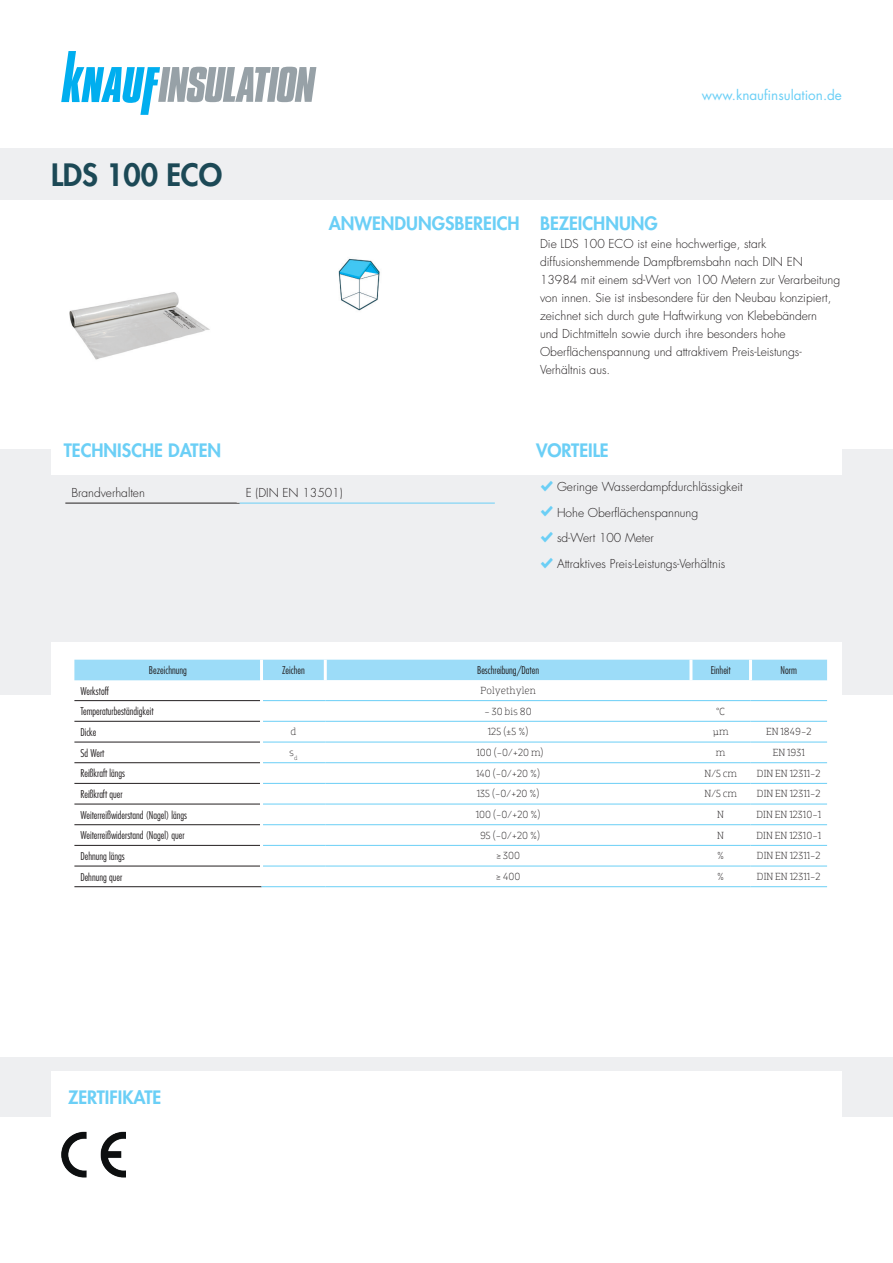
<style>
.page{position:relative;width:893px;height:1263px;background:#fff}
.page>*{position:absolute;margin:0;border:0;box-sizing:border-box;transform-origin:0 0}
.t1{font:800 30px "Futura Std";letter-spacing:-.005em;color:#1c4956}
.t2{font:800 18px "Futura Std";color:#6bcff6}
.t3{font:13.5px "Futura Std";color:#6bcff6}
.t4{font:300 12px/18px "Futura Std";color:#231f20}
.t5{font:300 condensed 10.5px "Futura Std";color:#231f20}
.t6{font:300 10.5px "Dobra Slab";color:#231f20}
.t7{font:10.5px "Courier New";color:#231f20}
.s1{font-family:"Dobra Slab";font-weight:300}
</style>
<div class="page">
<div style="left:0;top:149px;width:893px;height:51px;background:#eeeff1"></div>
<div style="left:0;top:449px;width:893px;height:245px;background:#eeeff1"></div>
<div style="left:0;top:1057px;width:893px;height:60px;background:#eeeff1"></div>
<svg style="left:61px;top:51px;width:255px;height:64px"></svg>
<img style="left:338px;top:258px;width:42px;height:53px">
<div style="left:51px;top:424px;width:472px;height:51px;background:#fff"></div>
<hr style="left:65px;top:503px;width:175px;height:1px;background:#231f20">
<hr style="left:240px;top:503px;width:255px;height:1px;background:#6bcff6">
<div style="left:51px;top:642px;width:791px;height:410px;background:#fff"></div>
<div style="left:74px;top:660px;width:753px;height:20px;background:#9cdcf8"></div>
<svg style="left:263px;top:680px;width:487px;height:186px"></svg>
<hr style="left:260px;top:660px;width:3px;height:20px;background:#fff">
<hr style="left:324px;top:660px;width:3px;height:20px;background:#fff">
<hr style="left:689px;top:660px;width:3px;height:20px;background:#fff">
<hr style="left:749px;top:660px;width:3px;height:20px;background:#fff">
<hr style="left:263px;top:700px;width:62px;height:1px;background:#6bcff6">
<hr style="left:325px;top:700px;width:366px;height:1px;background:#6bcff6">
<hr style="left:691px;top:700px;width:59px;height:1px;background:#6bcff6">
<hr style="left:750px;top:700px;width:77px;height:1px;background:#6bcff6">
<hr style="left:263px;top:721px;width:62px;height:1px;background:#6bcff6">
<hr style="left:325px;top:721px;width:366px;height:1px;background:#6bcff6">
<hr style="left:691px;top:721px;width:59px;height:1px;background:#6bcff6">
<hr style="left:750px;top:721px;width:77px;height:1px;background:#6bcff6">
<hr style="left:263px;top:742px;width:62px;height:1px;background:#6bcff6">
<hr style="left:325px;top:742px;width:366px;height:1px;background:#6bcff6">
<hr style="left:691px;top:742px;width:59px;height:1px;background:#6bcff6">
<hr style="left:750px;top:742px;width:77px;height:1px;background:#6bcff6">
<hr style="left:74px;top:742px;width:186px;height:1px;background:#231f20">
<hr style="left:263px;top:762px;width:62px;height:1px;background:#6bcff6">
<hr style="left:325px;top:762px;width:366px;height:1px;background:#6bcff6">
<hr style="left:691px;top:762px;width:59px;height:1px;background:#6bcff6">
<hr style="left:750px;top:762px;width:77px;height:1px;background:#6bcff6">
<hr style="left:263px;top:783px;width:62px;height:1px;background:#6bcff6">
<hr style="left:325px;top:783px;width:366px;height:1px;background:#6bcff6">
<hr style="left:691px;top:783px;width:59px;height:1px;background:#6bcff6">
<hr style="left:750px;top:783px;width:77px;height:1px;background:#6bcff6">
<hr style="left:263px;top:804px;width:62px;height:1px;background:#6bcff6">
<hr style="left:325px;top:804px;width:366px;height:1px;background:#6bcff6">
<hr style="left:691px;top:804px;width:59px;height:1px;background:#6bcff6">
<hr style="left:750px;top:804px;width:77px;height:1px;background:#6bcff6">
<hr style="left:74px;top:762px;width:186px;height:1px;background:#231f20">
<hr style="left:74px;top:783px;width:186px;height:1px;background:#231f20">
<hr style="left:74px;top:804px;width:186px;height:1px;background:#231f20">
<hr style="left:263px;top:824px;width:62px;height:1px;background:#6bcff6">
<hr style="left:325px;top:824px;width:366px;height:1px;background:#6bcff6">
<hr style="left:691px;top:824px;width:59px;height:1px;background:#6bcff6">
<hr style="left:750px;top:824px;width:77px;height:1px;background:#6bcff6">
<hr style="left:74px;top:824px;width:186px;height:1px;background:#231f20">
<hr style="left:263px;top:845px;width:62px;height:1px;background:#6bcff6">
<hr style="left:325px;top:845px;width:366px;height:1px;background:#6bcff6">
<hr style="left:691px;top:845px;width:59px;height:1px;background:#6bcff6">
<hr style="left:750px;top:845px;width:77px;height:1px;background:#6bcff6">
<hr style="left:74px;top:845px;width:186px;height:1px;background:#231f20">
<hr style="left:263px;top:866px;width:62px;height:1px;background:#6bcff6">
<hr style="left:325px;top:866px;width:366px;height:1px;background:#6bcff6">
<hr style="left:691px;top:866px;width:59px;height:1px;background:#6bcff6">
<hr style="left:750px;top:866px;width:77px;height:1px;background:#6bcff6">
<hr style="left:74px;top:866px;width:186px;height:1px;background:#231f20">
<hr style="left:74px;top:886px;width:187px;height:1px;background:#231f20">
<hr style="left:261px;top:886px;width:64px;height:1px;background:#6bcff6">
<hr style="left:325px;top:886px;width:366px;height:1px;background:#6bcff6">
<hr style="left:691px;top:886px;width:59px;height:1px;background:#6bcff6">
<hr style="left:750px;top:886px;width:77px;height:1px;background:#6bcff6">
<hr style="left:74px;top:700px;width:186px;height:1px;background:#231f20">
<hr style="left:74px;top:721px;width:186px;height:1px;background:#231f20">
<div style="left:51px;top:1071px;width:791px;height:51px;background:#fff"></div>
<img style="left:69px;top:292px;width:141px;height:68px">
<div style="left:523px;top:424px;width:319px;height:51px;background:#fff"></div>
<img style="left:61px;top:1131px;width:64px;height:47px">
<h1 class="t1" style="left:51px;top:156px;width:173px">LDS 100 ECO</h1>
<p class="t3" style="left:702px;top:86px;width:142px">www.knaufinsulation.de</p>
<h2 class="t2" style="left:329px;top:212px;width:331px">ANWENDUNGSBEREICH BEZEICHNUNG</h2>
<p class="t4" style="left:540px;top:235px;width:302px">Die LDS 100 ECO ist eine hochwertige, stark diffusionshemmende Dampfbremsbahn nach DIN EN 13984 mit einem sd-Wert von 100 Metern zur Verarbeitung von innen. Sie ist insbesondere für den Neubau konzipiert, zeichnet sich durch gute Haftwirkung von Klebebändern<br>und Dichtmitteln sowie durch ihre besonders hohe Oberflächenspannung und attraktivem Preis-Leistungs-Verhältnis aus.</p>
<h2 class="t2" style="left:64px;top:438px;width:159px">TECHNISCHE DATEN</h2>
<p class="t4" style="left:71px;top:484px;width:75px">Brandverhalten</p>
<p class="t4" style="left:246px;top:484px;width:98px">E (DIN EN 13501)</p>
<h2 class="t2" style="left:536px;top:438px;width:74px">VORTEILE</h2>
<p class="t4" style="left:557px;top:474px;width:187px;line-height:25.7px">Geringe Wasserdampfdurchlässigkeit<br>Hohe Oberflächenspannung<br>sd-Wert 100 Meter<br>Attraktives Preis-Leistungs-Verhältnis</p>
<p class="t5" style="left:149px;top:664px;width:39px">Bezeichnung</p>
<p class="t5" style="left:282px;top:664px;width:24px">Zeichen</p>
<p class="t5" style="left:477px;top:664px;width:63px">Beschreibung/Daten</p>
<p class="t5" style="left:711px;top:664px;width:22px">Einheit</p>
<p class="t5" style="left:781px;top:664px;width:18px">Norm</p>
<p class="t5" style="left:80px;top:684px;width:30px">Werkstoff</p>
<p class="t6" style="left:480px;top:684px;width:57px">Polyethylen</p>
<p class="t5" style="left:80px;top:705px;width:75px">Temperaturbeständigkeit</p>
<p class="t6" style="left:484px;top:705px;width:49px">- 30 bis 80</p>
<p class="t6" style="left:716px;top:705px;width:10px">°C</p>
<p class="t5" style="left:80px;top:726px;width:18px">Dicke</p>
<p class="t6" style="left:290px;top:726px;width:7px">d</p>
<p class="t6" style="left:488px;top:726px;width:42px">125 (±5 %)</p>
<p class="t7" style="left:713px;top:725px;width:17px">μ<span class="s1">m</span></p>
<p class="t6" style="left:766px;top:726px;width:47px">EN 1849-2</p>
<p class="t5" style="left:80px;top:747px;width:26px">Sd Wert</p>
<p class="t6" style="left:289px;top:746px;width:10px">s<sub>d</sub></p>
<p class="t6" style="left:476px;top:746px;width:69px">100 (-0/+20 m)</p>
<p class="t6" style="left:716px;top:746px;width:11px">m</p>
<p class="t6" style="left:773px;top:746px;width:34px">EN 1931</p>
<p class="t5" style="left:80px;top:767px;width:46px">Reißkraft längs</p>
<p class="t6" style="left:476px;top:767px;width:65px">140 (-0/+20 %)</p>
<p class="t6" style="left:704px;top:767px;width:34px">N/5 cm</p>
<p class="t6" style="left:757px;top:767px;width:65px">DIN EN 12311-2</p>
<p class="t5" style="left:80px;top:788px;width:44px">Reißkraft quer</p>
<p class="t6" style="left:477px;top:788px;width:64px">135 (-0/+20 %)</p>
<p class="t6" style="left:704px;top:788px;width:34px">N/5 cm</p>
<p class="t6" style="left:757px;top:788px;width:65px">DIN EN 12311-2</p>
<p class="t5" style="left:80px;top:809px;width:108px">Weiterreißwiderstand (Nagel) längs</p>
<p class="t6" style="left:476px;top:808px;width:66px">100 (-0/+20 %)</p>
<p class="t6" style="left:717px;top:808px;width:8px">N</p>
<p class="t6" style="left:756px;top:808px;width:66px">DIN EN 12310-1</p>
<p class="t5" style="left:80px;top:829px;width:106px">Weiterreißwiderstand (Nagel) quer</p>
<p class="t6" style="left:480px;top:829px;width:62px">95 (-0/+20 %)</p>
<p class="t6" style="left:717px;top:829px;width:8px">N</p>
<p class="t6" style="left:756px;top:829px;width:66px">DIN EN 12310-1</p>
<p class="t5" style="left:80px;top:850px;width:46px">Dehnung längs</p>
<p class="t6" style="left:496px;top:850px;width:26px">≥ 300</p>
<p class="t6" style="left:717px;top:850px;width:8px">%</p>
<p class="t6" style="left:757px;top:850px;width:65px">DIN EN 12311-2</p>
<p class="t5" style="left:80px;top:871px;width:43px">Dehnung quer</p>
<p class="t6" style="left:496px;top:870px;width:26px">≥ 400</p>
<p class="t6" style="left:717px;top:870px;width:8px">%</p>
<p class="t6" style="left:757px;top:870px;width:65px">DIN EN 12311-2</p>
<h2 class="t2" style="left:68px;top:1085px;width:95px">ZERTIFIKATE</h2>
</div>
